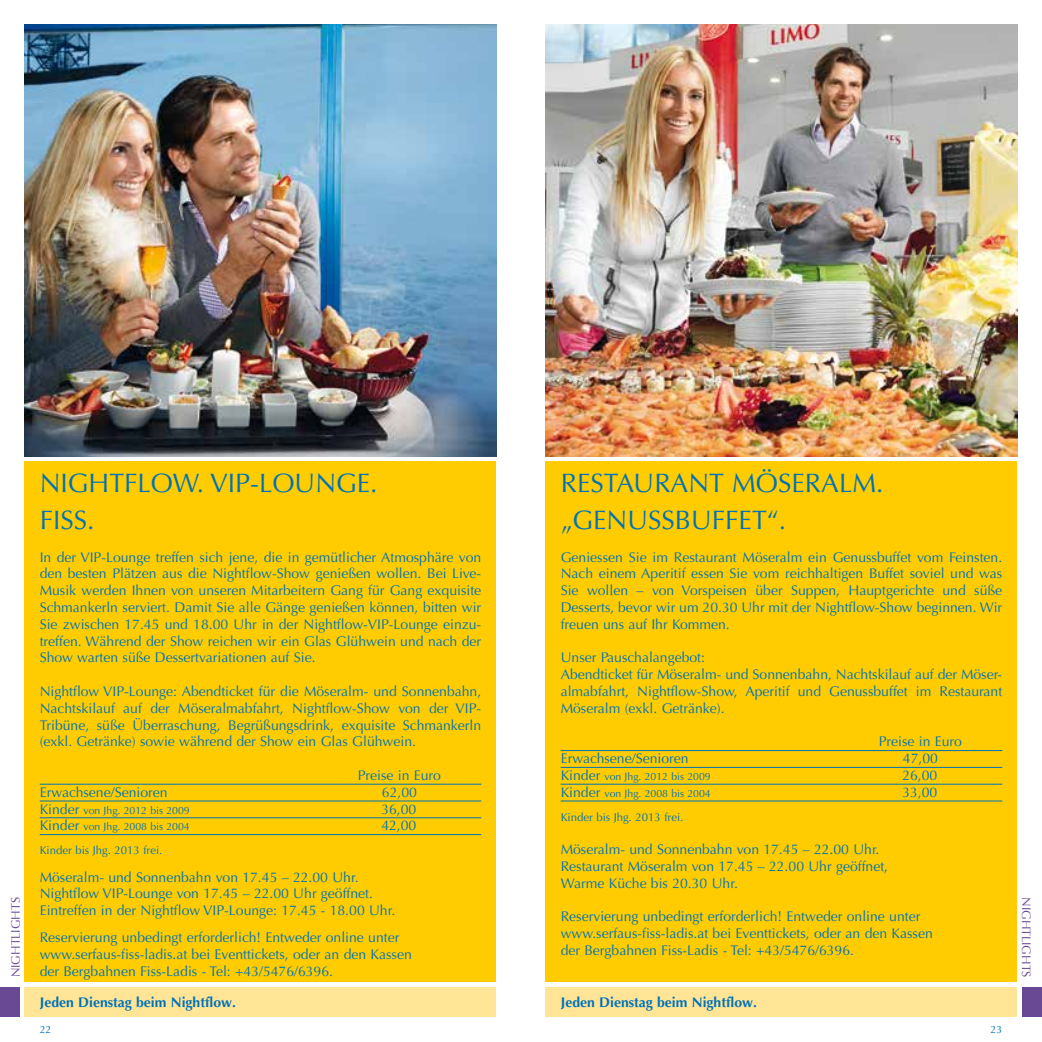
<style>
.page{position:relative;width:1042px;height:1042px;background:#fff}
.page>*{position:absolute;margin:0;border:0;box-sizing:border-box;transform-origin:0 0}
.t1{font:26.6px/36.8px "Optima";color:#0071b9}
.t2{font:14px/16.8px "Optima";color:#0071b9}
.t3{font:700 14px "Optima";color:#0071b9}
.t4{font:12.25px "Optima";color:#694894}
.t5{font:11.38px "Optima";color:#0071b9}
.t6{font:10.5px "Optima";color:#0071b9}
.s1{font-size:14px}
</style>
<div class="page">
<div style="left:546px;top:987px;width:471px;height:30px;background:#ffe595"></div>
<div style="left:25px;top:987px;width:471px;height:30px;background:#ffe595"></div>
<div style="left:1022px;top:987px;width:20px;height:30px;background:#694894"></div>
<div style="left:0;top:987px;width:20px;height:30px;background:#694894"></div>
<div style="left:25px;top:461px;width:471px;height:521px;background:#fecc00"></div>
<hr style="left:40px;top:784px;width:441px;height:1px;background:#0071b9">
<hr style="left:40px;top:800px;width:441px;height:1px;background:#0071b9">
<hr style="left:40px;top:817px;width:441px;height:1px;background:#0071b9">
<hr style="left:40px;top:834px;width:441px;height:1px;background:#0071b9">
<div style="left:546px;top:461px;width:471px;height:521px;background:#fecc00"></div>
<hr style="left:561px;top:750px;width:441px;height:1px;background:#0071b9">
<hr style="left:561px;top:767px;width:441px;height:1px;background:#0071b9">
<hr style="left:561px;top:784px;width:441px;height:1px;background:#0071b9">
<hr style="left:561px;top:800px;width:441px;height:1px;background:#0071b9">
<img style="left:25px;top:25px;width:471px;height:431px">
<img style="left:546px;top:25px;width:471px;height:431px">
<p class="t4" style="left:9px;top:977px;width:82px;rotate:-90deg">NIGHTLIGHTS</p>
<h1 class="t1" style="left:40px;top:465px;width:339px">NIGHTFLOW. VIP-LOUNGE.<br>FISS.</h1>
<p class="t2" style="left:40px;top:549px;width:443px;text-align:justify">In der VIP-Lounge treffen sich jene, die in gemütlicher Atmosphäre von den besten Plätzen aus die Nightflow-Show genießen wollen. Bei Live-Musik werden Ihnen von unseren Mitarbeitern Gang für Gang exquisite Schmankerln serviert. Damit Sie alle Gänge genießen können, bitten wir Sie zwischen 17.45 und 18.00 Uhr in der Nightflow-VIP-Lounge einzu&shy;treffen. Während der Show reichen wir ein Glas Glühwein und nach der Show warten süße Dessertvariationen auf Sie.</p>
<p class="t2" style="left:40px;top:683px;width:443px;text-align:justify">Nightflow VIP-Lounge: Abendticket für die Möseralm- und Sonnenbahn, Nachtskilauf auf der Möseralmabfahrt, Nightflow-Show von der VIP-Tribüne, süße Überraschung, Begrüßungsdrink, exquisite Schmankerln (exkl. Getränke) sowie während der Show ein Glas Glühwein.</p>
<p class="t2" style="left:358px;top:767px;width:85px">Preise in Euro</p>
<p class="t2" style="left:40px;top:784px;width:129px">Erwachsene/Senioren</p>
<p class="t2" style="left:382px;top:784px;width:37px">62,00</p>
<p class="t6" style="left:40px;top:804px;width:152px"><span class="s1">Kinder</span> von Jhg. 2012 bis 2009</p>
<p class="t2" style="left:381px;top:801px;width:37px">36,00</p>
<p class="t6" style="left:40px;top:821px;width:152px"><span class="s1">Kinder</span> von Jhg. 2008 bis 2004</p>
<p class="t2" style="left:381px;top:817px;width:37px">42,00</p>
<p class="t5" style="left:40px;top:844px;width:124px">Kinder bis Jhg. 2013 frei.</p>
<p class="t2" style="left:40px;top:868px;width:357px">Möseralm- und Sonnenbahn von 17.45 – 22.00 Uhr.<br>Nightflow VIP-Lounge von 17.45 – 22.00 Uhr geöffnet.<br>Eintreffen in der Nightflow VIP-Lounge: 17.45 - 18.00 Uhr.</p>
<p class="t2" style="left:40px;top:929px;width:374px">Reservierung unbedingt erforderlich! Entweder online unter www.serfaus-fiss-ladis.at bei Eventtickets, oder an den Kassen der Bergbahnen Fiss-Ladis - Tel: +43/5476/6396.</p>
<p class="t3" style="left:40px;top:994px;width:198px">Jeden Dienstag beim Nightflow.</p>
<h1 class="t1" style="left:561px;top:465px;width:324px">RESTAURANT MÖSERALM. „GENUSSBUFFET“.</h1>
<p class="t2" style="left:561px;top:549px;width:443px;text-align:justify">Geniessen Sie im Restaurant Möseralm ein Genussbuffet vom Feinsten.<br>Nach einem Aperitif essen Sie vom reichhaltigen Buffet soviel und was Sie wollen – von Vorspeisen über Suppen, Hauptgerichte und süße Desserts, bevor wir um 20.30 Uhr mit der Nightflow-Show beginnen. Wir freuen uns auf Ihr Kommen.</p>
<p class="t2" style="left:561px;top:649px;width:443px">Unser Pauschalangebot:<br>Abendticket für Möseralm- und Sonnenbahn, Nachtskilauf auf der Möser&shy;almabfahrt, Nightflow-Show, Aperitif und Genussbuffet im Restaurant Möseralm (exkl. Getränke).</p>
<p class="t2" style="left:879px;top:733px;width:85px">Preise in Euro</p>
<p class="t2" style="left:561px;top:750px;width:129px">Erwachsene/Senioren</p>
<p class="t2" style="left:903px;top:750px;width:37px">47,00</p>
<p class="t6" style="left:561px;top:770px;width:152px"><span class="s1">Kinder</span> von Jhg. 2012 bis 2009</p>
<p class="t2" style="left:902px;top:767px;width:37px">26,00</p>
<p class="t6" style="left:561px;top:787px;width:152px"><span class="s1">Kinder</span> von Jhg. 2008 bis 2004</p>
<p class="t2" style="left:902px;top:784px;width:37px">33,00</p>
<p class="t5" style="left:561px;top:810px;width:124px">Kinder bis Jhg. 2013 frei.</p>
<p class="t2" style="left:561px;top:841px;width:329px">Möseralm- und Sonnenbahn von 17.45 – 22.00 Uhr.<br>Restaurant Möseralm von 17.45 – 22.00 Uhr geöffnet,<br>Warme Küche bis 20.30 Uhr.</p>
<p class="t2" style="left:561px;top:908px;width:374px">Reservierung unbedingt erforderlich! Entweder online unter www.serfaus-fiss-ladis.at bei Eventtickets, oder an den Kassen der Bergbahnen Fiss-Ladis - Tel: +43/5476/6396.</p>
<p class="t3" style="left:561px;top:994px;width:198px">Jeden Dienstag beim Nightflow.</p>
<p class="t6" style="left:40px;top:1024px;width:13px">22</p>
<p class="t6" style="left:990px;top:1024px;width:13px">23</p>
<p class="t4" style="left:1033px;top:897px;width:82px;rotate:90deg">NIGHTLIGHTS</p>
</div>
